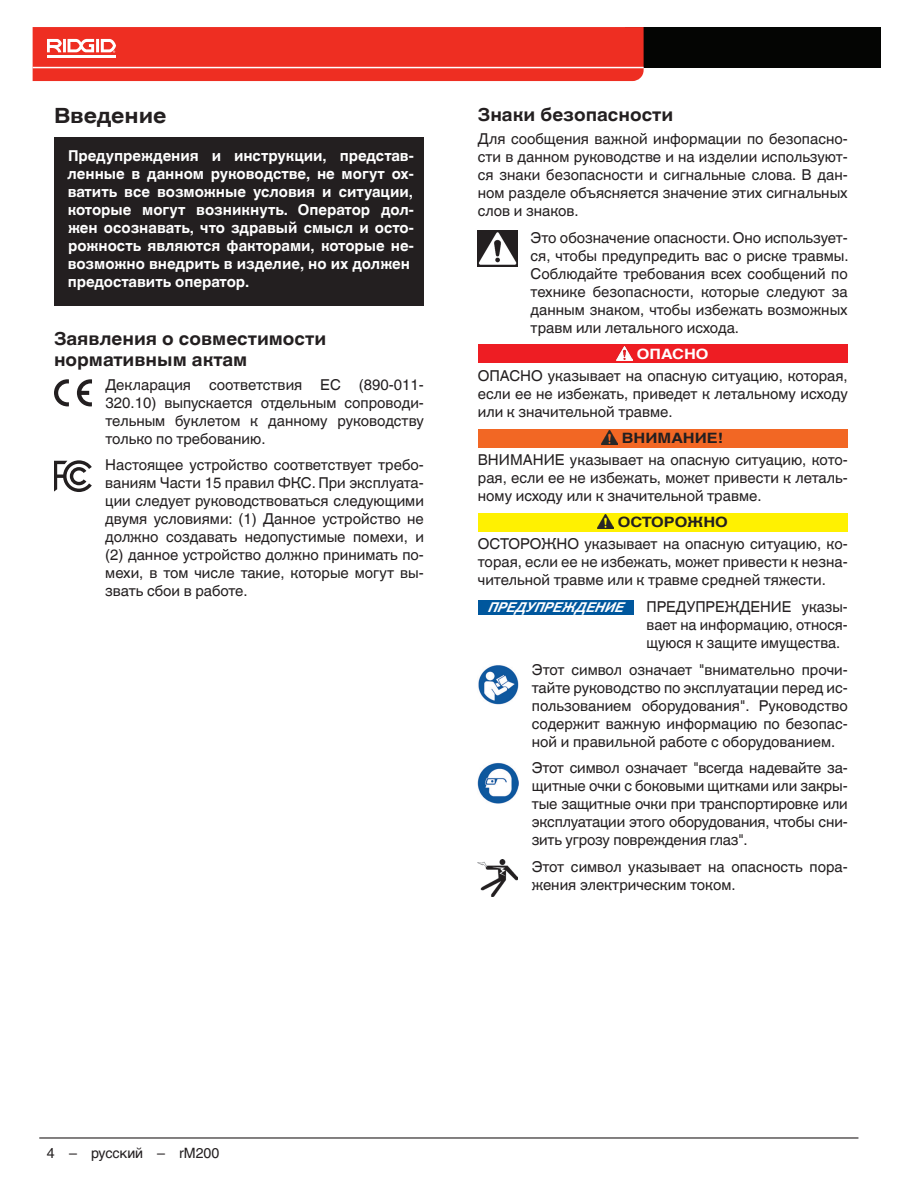
<style>
.page{position:relative;width:918px;height:1188px;background:#fff}
.page>*{position:absolute;margin:0;border:0;box-sizing:border-box;transform-origin:0 0}
.t1{font:700 21px "Helvetica World";color:#231f20;scale:1.1 1}
.t2{font:700 18px/21.6px "Helvetica World";color:#231f20;scale:1.05 1}
.t3{font:15px/18px "Helvetica World";color:#231f20;text-align:justify}
.t4{font:700 15px/18px "Helvetica World";color:#fff}
.t5{font:700 14.25px "Helvetica World";color:#231f20;scale:1.15 1}
.t6{font:14.25px "Helvetica LT Std";letter-spacing:-.005em;color:#231f20}
.t7{font:700 14.25px "Helvetica World";color:#fff;scale:1.15 1}
.s1{font-weight:700;font-style:italic;font-size:13.5px;color:#fff}
</style>
<div class="page">
<hr style="left:39px;top:1137px;width:819px;height:2px;background:#231f20">
<div style="left:625px;top:27px;width:255px;height:41px;background:#040503"></div>
<svg style="left:33px;top:27px;width:611px;height:54px;background:#ee382c"></svg>
<hr style="left:47px;top:56px;width:69px;height:2px;background:#fff">
<img style="left:478px;top:231px;width:39px;height:36px">
<div style="left:478px;top:345px;width:370px;height:18px;background:#ee1d23"></div>
<img style="left:617px;top:346px;width:16px;height:14px">
<div style="left:478px;top:429px;width:370px;height:18px;background:#f26724"></div>
<img style="left:602px;top:430px;width:16px;height:14px">
<div style="left:478px;top:513px;width:370px;height:18px;background:#fff101"></div>
<img style="left:598px;top:514px;width:15px;height:15px">
<div style="left:478px;top:600px;width:155px;height:14px;background:#00579d"></div>
<img style="left:478px;top:665px;width:40px;height:40px">
<img style="left:478px;top:763px;width:40px;height:40px">
<img style="left:478px;top:860px;width:40px;height:36px">
<div style="left:54px;top:137px;width:370px;height:169px;background:#231f20"></div>
<svg style="left:77px;top:379px;width:15px;height:27px"></svg>
<svg style="left:54px;top:379px;width:15px;height:27px"></svg>
<svg style="left:54px;top:460px;width:38px;height:32px"></svg>
<h1 class="t1" style="left:54px;top:104px;width:104px">Введение</h1>
<p class="t4" style="left:67px;top:147px;width:348px">Предупреждения и инструкции, представ&shy;ленные в данном руководстве, не могут ох&shy;ватить все возможные условия и ситуации, которые могут возникнуть. Оператор дол&shy;жен осознавать, что здравый смысл и осто&shy;рожность являются факторами, которые не&shy;возможно внедрить в изделие, но их должен предоставить оператор.</p>
<p class="t2" style="left:54px;top:328px;width:261px">Заявления о совместимости нормативным актам</p>
<p class="t3" style="left:106px;top:376px;width:320px">Декларация соответствия ЕC (890-011- 320.10) выпускается отдельным сопроводи&shy;тельным буклетом к данному руководству только по требованию.</p>
<p class="t3" style="left:105px;top:456px;width:320px">Настоящее устройство соответствует требо&shy;ваниям Части 15 правил ФКС. При эксплуата&shy;ции следует руководствоваться следующими двумя условиями: (1) Данное устройство не должно создавать недопустимые помехи, и (2) данное устройство должно принимать по&shy;мехи, в том числе такие, которые могут вы&shy;звать сбои в работе.</p>
<p class="t2" style="left:478px;top:104px;width:188px">Знаки безопасности</p>
<p class="t3" style="left:478px;top:130px;width:371px">Для сообщения важной информации по безопасно&shy;сти в данном руководстве и на изделии используют&shy;ся знаки безопасности и сигнальные слова. В дан&shy;ном разделе объясняется значение этих сигнальных слов и знаков.</p>
<p class="t3" style="left:531px;top:229px;width:320px">Это обозначение опасности. Оно использует&shy;ся, чтобы предупредить вас о риске травмы.<br>Соблюдайте требования всех сообщений по технике безопасности, которые следуют за данным знаком, чтобы избежать возможных травм или летального исхода.</p>
<p class="t7" style="left:637px;top:345px;width:64px">ОПАСНО</p>
<p class="t3" style="left:478px;top:367px;width:371px">ОПАСНО указывает на опасную ситуацию, которая, если ее не избежать, приведет к летальному исходу или к значительной травме.</p>
<p class="t5" style="left:622px;top:430px;width:90px">ВНИМАНИЕ!</p>
<p class="t3" style="left:478px;top:451px;width:371px">ВНИМАНИЕ указывает на опасную ситуацию, кото&shy;рая, если ее не избежать, может привести к леталь&shy;ному исходу или к значительной травме.</p>
<p class="t5" style="left:618px;top:514px;width:97px">ОСТОРОЖНО</p>
<p class="t3" style="left:478px;top:535px;width:371px">ОСТОРОЖНО указывает на опасную ситуацию, ко&shy;торая, если ее не избежать, может привести к незна&shy;чительной травме или к травме средней тяжести.</p>
<p class="t3" style="left:647px;top:598px;width:203px;text-indent:-159px"><span class="s1">ПРЕДУПРЕЖДЕНИЕ</span> ПРЕДУПРЕЖДЕНИЕ указы&shy;вает на информацию, относя&shy;щуюся к защите имущества.</p>
<p class="t3" style="left:532px;top:661px;width:317px">Этот символ означает "внимательно прочи&shy;тайте руководство по эксплуатации перед ис&shy;пользованием оборудования". Руководство содержит важную информацию по безопас&shy;ной и правильной работе с оборудованием.</p>
<p class="t3" style="left:532px;top:759px;width:318px">Этот символ означает "всегда надевайте за&shy;щитные очки с боковыми щитками или закры&shy;тые защитные очки при транспортировке или эксплуатации этого оборудования, чтобы сни&shy;зить угрозу повреждения глаз".</p>
<p class="t3" style="left:532px;top:858px;width:318px">Этот символ указывает на опасность пора&shy;жения электрическим током.</p>
<p class="t6" style="left:47px;top:1144px;width:174px">4 – русский – rM200</p>
</div>
